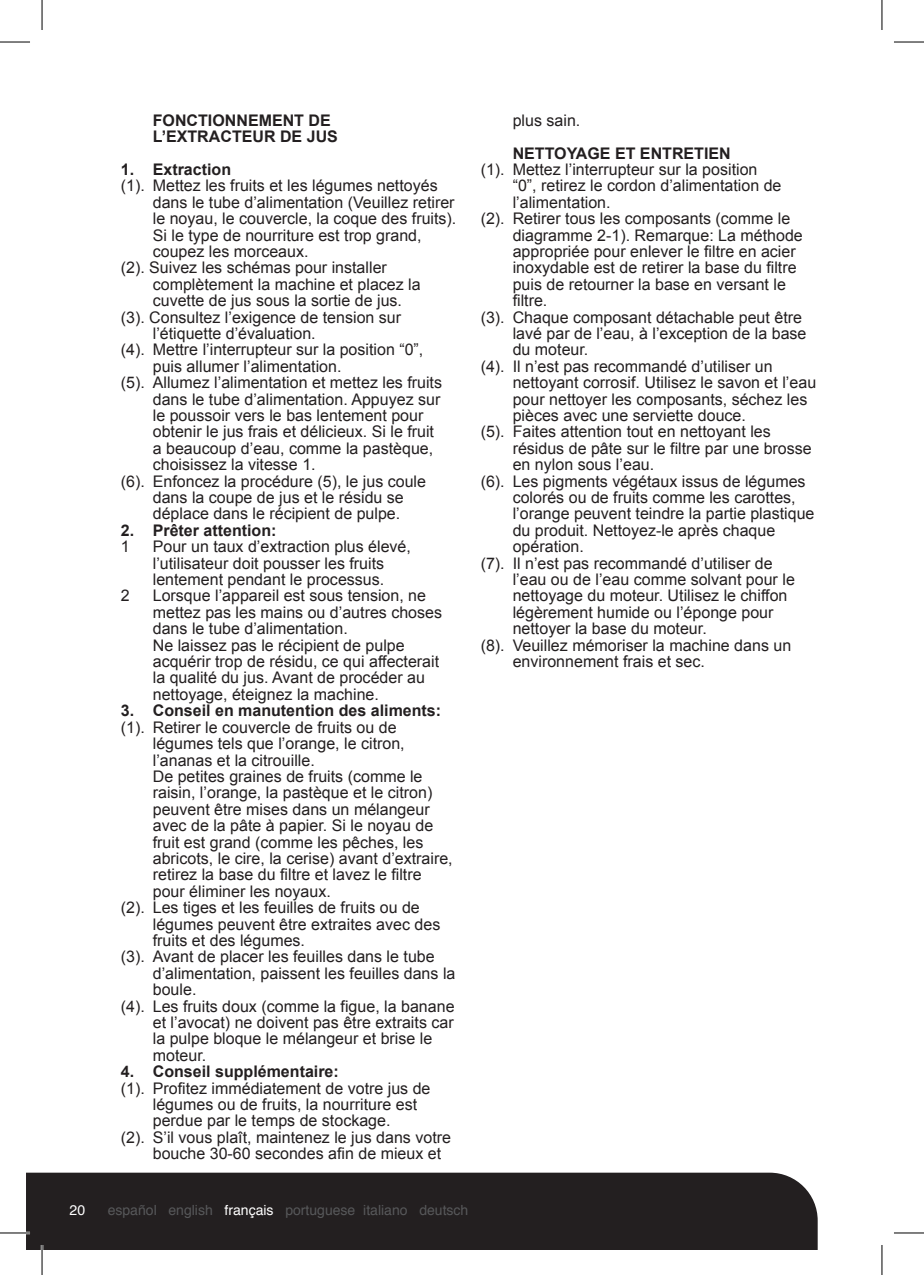
<style>
.page{position:relative;width:924px;height:1275px;background:#fff}
.page>*{position:absolute;margin:0;border:0;box-sizing:border-box;transform-origin:0 0}
.t1{font:16px/16.4px "Arial";color:#231f20}
.t2{font:700 16px/16.4px "Arial";color:#231f20}
.t3{font:14px "Helvetica";color:#57585a}
.t4{font:14px "Helvetica";color:#fff}
.s1{color:#fff}
</style>
<div class="page">
<div style="left:26px;top:1172px;width:791px;height:78px;background:#231f20"></div>
<hr style="left:0;top:1231px;width:30px;height:3px;background:#fff">
<hr style="left:41px;top:1245px;width:2px;height:30px;background:#fff">
<hr style="left:0;top:42px;width:30px;height:1px;background:#000">
<hr style="left:893px;top:42px;width:30px;height:1px;background:#000">
<hr style="left:0;top:1232px;width:30px;height:1px;background:#000">
<hr style="left:893px;top:1232px;width:30px;height:1px;background:#000">
<hr style="left:42px;top:0;width:1px;height:30px;background:#000">
<hr style="left:42px;top:1245px;width:1px;height:30px;background:#000">
<hr style="left:881px;top:0;width:1px;height:30px;background:#000">
<hr style="left:881px;top:1245px;width:1px;height:30px;background:#000">
<p class="t2" style="left:153px;top:112px;width:186px">FONCTIONNEMENT DE<br>L’EXTRACTEUR DE JUS</p>
<p class="t2" style="left:121px;top:162px;width:112px">1. Extraction</p>
<p class="t1" style="left:121px;top:178px;width:318px">(1). Mettez les fruits et les légumes nettoyés</p>
<p class="t1" style="left:153px;top:194px;width:303px">dans le tube d’alimentation (Veuillez retirer</p>
<p class="t1" style="left:153px;top:210px;width:305px">le noyau, le couvercle, la coque des fruits).</p>
<p class="t1" style="left:153px;top:227px;width:270px">Si le type de nourriture est trop grand,</p>
<p class="t1" style="left:153px;top:243px;width:157px">coupez les morceaux.</p>
<p class="t1" style="left:121px;top:260px;width:267px">(2). Suivez les schémas pour installer</p>
<p class="t1" style="left:153px;top:276px;width:269px">complètement la machine et placez la</p>
<p class="t1" style="left:153px;top:292px;width:251px">cuvette de jus sous la sortie de jus.</p>
<p class="t1" style="left:121px;top:309px;width:282px">(3). Consultez l’exigence de tension sur</p>
<p class="t1" style="left:153px;top:325px;width:164px">l’étiquette d’évaluation.</p>
<p class="t1" style="left:121px;top:342px;width:304px">(4). Mettre l’interrupteur sur la position “0”,</p>
<p class="t1" style="left:153px;top:358px;width:190px">puis allumer l’alimentation.</p>
<p class="t1" style="left:121px;top:374px;width:322px">(5). Allumez l’alimentation et mettez les fruits</p>
<p class="t1" style="left:153px;top:391px;width:289px">dans le tube d’alimentation. Appuyez sur</p>
<p class="t1" style="left:153px;top:407px;width:272px">le poussoir vers le bas lentement pour</p>
<p class="t1" style="left:153px;top:424px;width:282px">obtenir le jus frais et délicieux. Si le fruit</p>
<p class="t1" style="left:153px;top:440px;width:282px">a beaucoup d’eau, comme la pastèque,</p>
<p class="t1" style="left:153px;top:456px;width:164px">choisissez la vitesse 1.</p>
<p class="t1" style="left:121px;top:473px;width:307px">(6). Enfoncez la procédure (5), le jus coule</p>
<p class="t1" style="left:153px;top:489px;width:252px">dans la coupe de jus et le résidu se</p>
<p class="t1" style="left:153px;top:506px;width:249px">déplace dans le récipient de pulpe.</p>
<p class="t2" style="left:121px;top:522px;width:157px">2. Prêter attention:</p>
<p class="t1" style="left:121px;top:538px;width:10px">1</p>
<p class="t1" style="left:153px;top:538px;width:259px">Pour un taux d’extraction plus élevé, l’utilisateur doit pousser les fruits lentement pendant le processus.</p>
<p class="t1" style="left:121px;top:588px;width:10px">2</p>
<p class="t1" style="left:153px;top:588px;width:291px">Lorsque l’appareil est sous tension, ne mettez pas les mains ou d’autres choses dans le tube d’alimentation.<br>Ne laissez pas le récipient de pulpe acquérir trop de résidu, ce qui affecterait la qualité du jus. Avant de procéder au nettoyage, éteignez la machine.</p>
<p class="t2" style="left:121px;top:703px;width:322px">3. Conseil en manutention des aliments:</p>
<p class="t1" style="left:121px;top:719px;width:277px">(1). Retirer le couvercle de fruits ou de</p>
<p class="t1" style="left:153px;top:735px;width:253px">légumes tels que l’orange, le citron,</p>
<p class="t1" style="left:153px;top:752px;width:163px">l’ananas et la citrouille.</p>
<p class="t1" style="left:153px;top:768px;width:271px">De petites graines de fruits (comme le</p>
<p class="t1" style="left:153px;top:784px;width:281px">raisin, l’orange, la pastèque et le citron)</p>
<p class="t1" style="left:153px;top:801px;width:278px">peuvent être mises dans un mélangeur</p>
<p class="t1" style="left:153px;top:817px;width:282px">avec de la pâte à papier. Si le noyau de</p>
<p class="t1" style="left:153px;top:834px;width:272px">fruit est grand (comme les pêches, les</p>
<p class="t1" style="left:153px;top:850px;width:301px">abricots, le cire, la cerise) avant d’extraire,</p>
<p class="t1" style="left:153px;top:866px;width:270px">retirez la base du filtre et lavez le filtre</p>
<p class="t1" style="left:153px;top:883px;width:179px">pour éliminer les noyaux.</p>
<p class="t1" style="left:121px;top:899px;width:300px">(2). Les tiges et les feuilles de fruits ou de</p>
<p class="t1" style="left:153px;top:916px;width:289px">légumes peuvent être extraites avec des</p>
<p class="t1" style="left:153px;top:932px;width:154px">fruits et des légumes.</p>
<p class="t1" style="left:121px;top:948px;width:315px">(3). Avant de placer les feuilles dans le tube</p>
<p class="t1" style="left:153px;top:965px;width:304px">d’alimentation, paissent les feuilles dans la</p>
<p class="t1" style="left:153px;top:981px;width:45px">boule.</p>
<p class="t1" style="left:121px;top:998px;width:335px">(4). Les fruits doux (comme la figue, la banane</p>
<p class="t1" style="left:153px;top:1014px;width:302px">et l’avocat) ne doivent pas être extraits car</p>
<p class="t1" style="left:153px;top:1030px;width:281px">la pulpe bloque le mélangeur et brise le</p>
<p class="t1" style="left:153px;top:1047px;width:55px">moteur.</p>
<p class="t2" style="left:121px;top:1064px;width:219px">4. Conseil supplémentaire:</p>
<p class="t1" style="left:121px;top:1080px;width:311px">(1). Profitez immédiatement de votre jus de</p>
<p class="t1" style="left:153px;top:1096px;width:266px">légumes ou de fruits, la nourriture est</p>
<p class="t1" style="left:153px;top:1112px;width:239px">perdue par le temps de stockage.</p>
<p class="t1" style="left:121px;top:1129px;width:331px">(2). S’il vous plaît, maintenez le jus dans votre</p>
<p class="t1" style="left:153px;top:1145px;width:290px">bouche 30-60 secondes afin de mieux et</p>
<p class="t1" style="left:512px;top:112px;width:69px">plus sain.</p>
<p class="t2" style="left:512px;top:145px;width:219px">NETTOYAGE ET ENTRETIEN</p>
<p class="t1" style="left:480px;top:161px;width:278px">(1). Mettez l’interrupteur sur la position</p>
<p class="t1" style="left:512px;top:178px;width:270px">“0”, retirez le cordon d’alimentation de</p>
<p class="t1" style="left:512px;top:194px;width:99px">l’alimentation.</p>
<p class="t1" style="left:480px;top:210px;width:311px">(2). Retirer tous les composants (comme le</p>
<p class="t1" style="left:512px;top:227px;width:291px">diagramme 2-1). Remarque: La méthode</p>
<p class="t1" style="left:512px;top:243px;width:284px">appropriée pour enlever le filtre en acier</p>
<p class="t1" style="left:512px;top:260px;width:285px">inoxydable est de retirer la base du filtre</p>
<p class="t1" style="left:512px;top:276px;width:275px">puis de retourner la base en versant le</p>
<p class="t1" style="left:512px;top:292px;width:36px">filtre.</p>
<p class="t1" style="left:480px;top:309px;width:323px">(3). Chaque composant détachable peut être</p>
<p class="t1" style="left:512px;top:325px;width:295px">lavé par de l’eau, à l’exception de la base</p>
<p class="t1" style="left:512px;top:342px;width:77px">du moteur.</p>
<p class="t1" style="left:480px;top:358px;width:293px">(4). Il n’est pas recommandé d’utiliser un</p>
<p class="t1" style="left:512px;top:374px;width:305px">nettoyant corrosif. Utilisez le savon et l’eau</p>
<p class="t1" style="left:512px;top:391px;width:296px">pour nettoyer les composants, séchez les</p>
<p class="t1" style="left:512px;top:407px;width:235px">pièces avec une serviette douce.</p>
<p class="t1" style="left:480px;top:424px;width:291px">(5). Faites attention tout en nettoyant les</p>
<p class="t1" style="left:512px;top:440px;width:300px">résidus de pâte sur le filtre par une brosse</p>
<p class="t1" style="left:512px;top:456px;width:143px">en nylon sous l’eau.</p>
<p class="t1" style="left:480px;top:473px;width:326px">(6). Les pigments végétaux issus de légumes</p>
<p class="t1" style="left:512px;top:489px;width:284px">colorés ou de fruits comme les carottes,</p>
<p class="t1" style="left:512px;top:506px;width:303px">l’orange peuvent teindre la partie plastique</p>
<p class="t1" style="left:512px;top:522px;width:264px">du produit. Nettoyez-le après chaque</p>
<p class="t1" style="left:512px;top:538px;width:73px">opération.</p>
<p class="t1" style="left:480px;top:555px;width:293px">(7). Il n’est pas recommandé d’utiliser de</p>
<p class="t1" style="left:512px;top:571px;width:283px">l’eau ou de l’eau comme solvant pour le</p>
<p class="t1" style="left:512px;top:588px;width:276px">nettoyage du moteur. Utilisez le chiffon</p>
<p class="t1" style="left:512px;top:604px;width:262px">légèrement humide ou l’éponge pour</p>
<p class="t1" style="left:512px;top:620px;width:195px">nettoyer la base du moteur.</p>
<p class="t1" style="left:480px;top:637px;width:312px">(8). Veuillez mémoriser la machine dans un</p>
<p class="t1" style="left:512px;top:653px;width:194px">environnement frais et sec.</p>
<p class="t4" style="left:70px;top:1199px;width:17px">20</p>
<p class="t3" style="left:108px;top:1199px;width:362px">español english <span class="s1">français</span> portuguese italiano deutsch</p>
</div>
